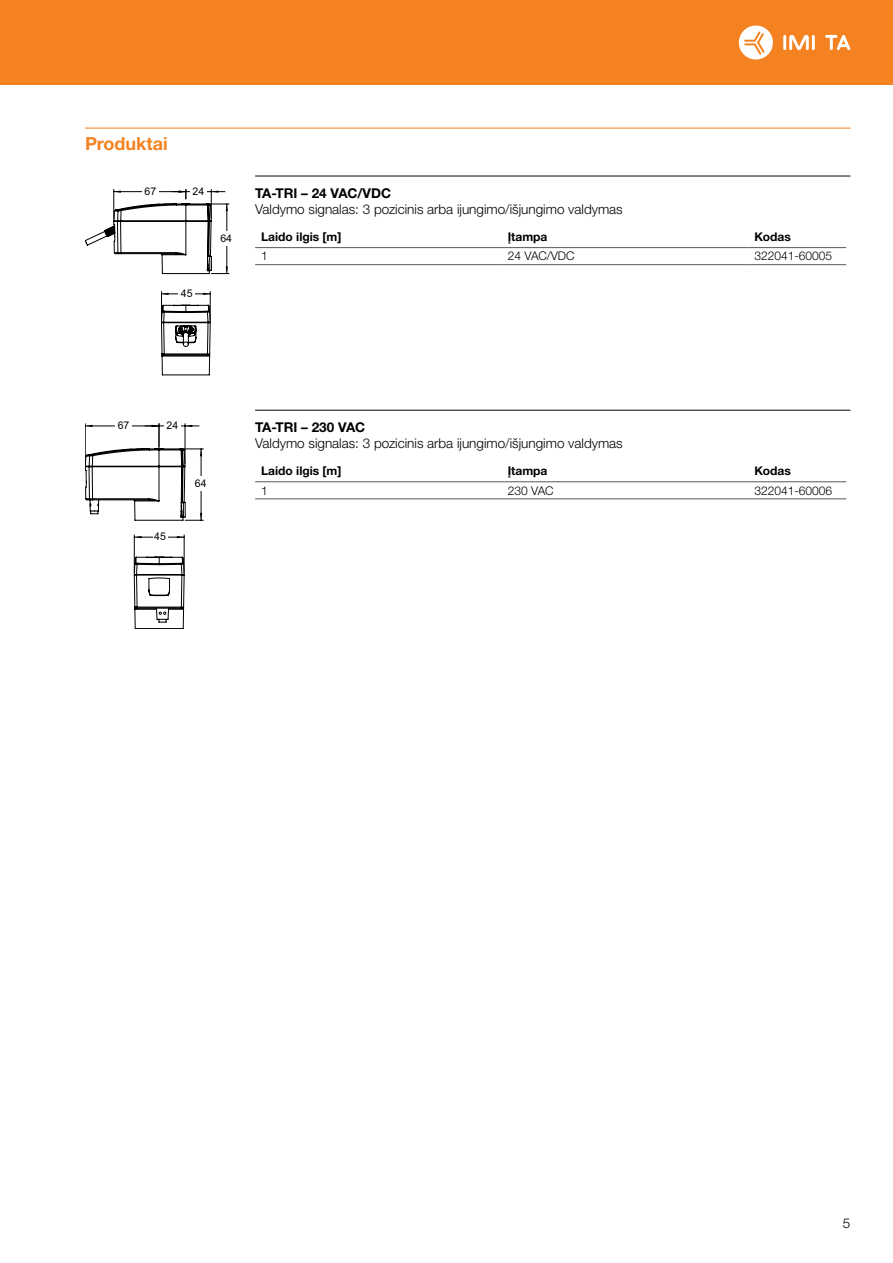
<style>
.page{position:relative;width:893px;height:1263px;background:#fff}
.page>*{position:absolute;margin:0;border:0;box-sizing:border-box;transform-origin:0 0}
.t1{font:700 18px "Helvetica Neue LTW1 G";color:#f58220}
.t2{font:300 13.5px "Helvetica Neue LTW1 G";color:#000}
.t3{font:700 13.5px "Helvetica Neue LTW1 G";color:#000}
.t4{font:700 12px "Helvetica Neue LTW1 G";color:#000}
.t5{font:300 12px "Helvetica Neue LTW1 G";color:#000}
.t6{font:10.5px "Arial";color:#000}
</style>
<div class="page">
<div style="left:0;top:0;width:893px;height:85px;background:#f58220"></div>
<hr style="left:783px;top:35px;width:3px;height:15px;background:#fff">
<hr style="left:812px;top:35px;width:3px;height:15px;background:#fff">
<svg style="left:789px;top:35px;width:20px;height:15px"></svg>
<svg style="left:825px;top:35px;width:25px;height:15px"></svg>
<svg style="left:739px;top:25px;width:34px;height:35px"></svg>
<hr style="left:85px;top:128px;width:765px;height:1px;background:#f58220">
<hr style="left:255px;top:176px;width:595px;height:1px;background:#000">
<hr style="left:255px;top:410px;width:595px;height:1px;background:#000">
<hr style="left:255px;top:247px;width:247px;height:1px;background:#58595b">
<hr style="left:255px;top:264px;width:247px;height:1px;background:#58595b">
<hr style="left:502px;top:247px;width:246px;height:1px;background:#58595b">
<hr style="left:502px;top:264px;width:246px;height:1px;background:#58595b">
<hr style="left:748px;top:247px;width:98px;height:1px;background:#58595b">
<hr style="left:748px;top:264px;width:98px;height:1px;background:#58595b">
<hr style="left:255px;top:481px;width:247px;height:1px;background:#58595b">
<hr style="left:255px;top:499px;width:247px;height:1px;background:#58595b">
<hr style="left:502px;top:481px;width:246px;height:1px;background:#58595b">
<hr style="left:502px;top:499px;width:246px;height:1px;background:#58595b">
<hr style="left:748px;top:481px;width:98px;height:1px;background:#58595b">
<hr style="left:748px;top:499px;width:98px;height:1px;background:#58595b">
<svg style="left:85px;top:189px;width:144px;height:186px"></svg>
<svg style="left:85px;top:423px;width:118px;height:206px"></svg>
<h1 class="t1" style="left:85px;top:132px;width:84px">Produktai</h1>
<p class="t6" style="left:145px;top:184px;width:13px">67</p>
<p class="t6" style="left:193px;top:184px;width:13px">24</p>
<p class="t6" style="left:220px;top:231px;width:13px">64</p>
<p class="t6" style="left:181px;top:286px;width:13px">45</p>
<p class="t3" style="left:255px;top:184px;width:137px">TA-TRI – 24 VAC/VDC</p>
<p class="t2" style="left:255px;top:201px;width:369px">Valdymo signalas: 3 pozicinis arba ijungimo/išjungimo valdymas</p>
<p class="t4" style="left:261px;top:230px;width:82px">Laido ilgis [m]</p>
<p class="t4" style="left:508px;top:230px;width:41px">Įtampa</p>
<p class="t4" style="left:754px;top:230px;width:38px">Kodas</p>
<p class="t5" style="left:261px;top:249px;width:8px">1</p>
<p class="t5" style="left:508px;top:249px;width:68px">24 VAC/VDC</p>
<p class="t5" style="left:754px;top:249px;width:79px">322041-60005</p>
<p class="t6" style="left:118px;top:418px;width:13px">67</p>
<p class="t6" style="left:166px;top:418px;width:13px">24</p>
<p class="t6" style="left:154px;top:529px;width:13px">45</p>
<p class="t6" style="left:195px;top:476px;width:13px">64</p>
<p class="t3" style="left:255px;top:419px;width:111px">TA-TRI – 230 VAC</p>
<p class="t2" style="left:255px;top:435px;width:369px">Valdymo signalas: 3 pozicinis arba ijungimo/išjungimo valdymas</p>
<p class="t4" style="left:261px;top:464px;width:82px">Laido ilgis [m]</p>
<p class="t4" style="left:508px;top:464px;width:41px">Įtampa</p>
<p class="t4" style="left:754px;top:464px;width:38px">Kodas</p>
<p class="t5" style="left:261px;top:483px;width:8px">1</p>
<p class="t5" style="left:508px;top:483px;width:47px">230 VAC</p>
<p class="t5" style="left:754px;top:483px;width:79px">322041-60006</p>
<p class="t2" style="left:843px;top:1215px;width:9px">5</p>
</div>
